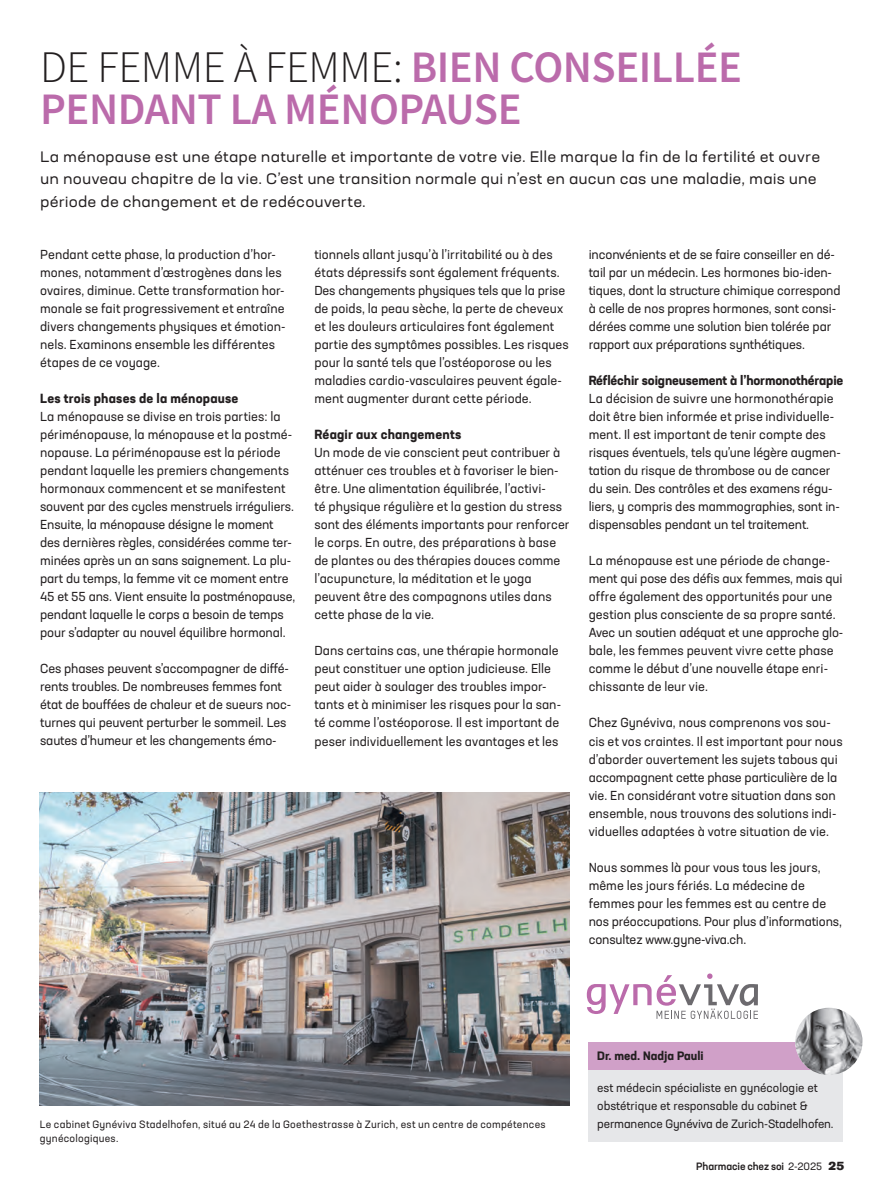
<style>
.page{position:relative;width:893px;height:1200px;background:#fff}
.page>*{position:absolute;margin:0;border:0;box-sizing:border-box;transform-origin:0 0}
.Überschrift_RED_DE{font:45px/42px "Source Sans Variable";letter-spacing:-.01em;color:#bb6bab}
.Lead_RED_FR{font:expanded 15px/22.5px "Neusa Next Std";letter-spacing:.005em;color:#231f20}
.Zwischentitel_RED_FR{font:700 13.05px "Neusa Next Std";letter-spacing:.01em;color:#231f20}
.Zwischentitel_RED_FR-2{font:700 13.05px "Neusa Next Std";letter-spacing:-.01em;color:#231f20}
.Grundtext_RED_FR{font:12.9px/18px "Neusa Next Std";color:#231f20}
.Autoreninfo_Info_RED_FR{font:12px/18px "Neusa Next Std";color:#231f20}
.Autoreninfo_Info_RED_DE{font:700 12px "Neusa Next Std";color:#231f20}
.Bildlegende_PR___RED_FR{font:10.5px/13.5px "Neusa Next Std";letter-spacing:.02em;color:#231f20}
.t1{font:500 10.5px "Neusa Next Std";letter-spacing:-.01em;color:#231f20}
.s1{color:#231f20}
.s2{font-weight:400}
.s3{font-family:"Akzidenz Grotesk BQ Super";font-weight:400;font-size:12px}
</style>
<div class="page">
<img style="left:40px;top:792px;width:530px;height:313px">
<div style="left:589px;top:1067px;width:254px;height:74px;background:#e6e7e9"></div>
<div style="left:589px;top:1041px;width:255px;height:28px;background:#d0a0c8"></div>
<img style="left:795px;top:1007px;width:67px;height:67px;border-radius:34px">
<svg style="left:587px;top:973px;width:171px;height:45px"></svg>
<p class="Überschrift_RED_DE" style="left:40px;top:46px;width:703px"><span class="s1">DE FEMME À FEMME:</span> BIEN CONSEILLÉE<br>PENDANT LA MÉNOPAUSE</p>
<p class="Lead_RED_FR" style="left:40px;top:145px;width:781px">La ménopause est une étape naturelle et importante de votre vie. Elle marque la fin de la fertilité et ouvre un nouveau chapitre de la vie. C’est une transition normale qui n’est en aucun cas une maladie, mais une période de changement et de redécouverte.</p>
<p class="Grundtext_RED_FR" style="left:40px;top:245px;width:247px">Pendant cette phase, la production d’hor&shy;mones, notamment d’œstrogènes dans les ovaires, diminue. Cette transformation hor&shy;monale se fait progressivement et entraîne divers changements physiques et émotion&shy;nels. Examinons ensemble les différentes étapes de ce voyage.</p>
<p class="Zwischentitel_RED_FR" style="left:40px;top:390px;width:200px">Les trois phases de la ménopause</p>
<p class="Grundtext_RED_FR" style="left:40px;top:407px;width:257px">La ménopause se divise en trois parties: la périménopause, la ménopause et la postmé&shy;nopause. La périménopause est la période pendant laquelle les premiers changements hormonaux commencent et se manifestent souvent par des cycles menstruels irréguliers.<br>Ensuite, la ménopause désigne le moment des dernières règles, considérées comme ter&shy;minées après un an sans saignement. La plu&shy;part du temps, la femme vit ce moment entre 45 et 55 ans. Vient ensuite la postménopause, pendant laquelle le corps a besoin de temps pour s’adapter au nouvel équilibre hormonal.</p>
<p class="Grundtext_RED_FR" style="left:40px;top:659px;width:252px">Ces phases peuvent s’accompagner de diffé&shy;rents troubles. De nombreuses femmes font état de bouffées de chaleur et de sueurs noc&shy;turnes qui peuvent perturber le sommeil. Les sautes d’humeur et les changements émo-</p>
<p class="Grundtext_RED_FR" style="left:314px;top:245px;width:256px">tionnels allant jusqu’à l’irritabilité ou à des états dépressifs sont également fréquents.<br>Des changements physiques tels que la prise de poids, la peau sèche, la perte de cheveux et les douleurs articulaires font également partie des symptômes possibles. Les risques pour la santé tels que l’ostéoporose ou les maladies cardio-vasculaires peuvent égale&shy;ment augmenter durant cette période.</p>
<p class="Zwischentitel_RED_FR" style="left:314px;top:426px;width:148px">Réagir aux changements</p>
<p class="Grundtext_RED_FR" style="left:314px;top:443px;width:257px">Un mode de vie conscient peut contribuer à atténuer ces troubles et à favoriser le bien&shy;être. Une alimentation équilibrée, l’activi-<br>té physique régulière et la gestion du stress sont des éléments importants pour renforcer le corps. En outre, des préparations à base de plantes ou des thérapies douces comme l’acupuncture, la méditation et le yoga peuvent être des compagnons utiles dans cette phase de la vie.</p>
<p class="Grundtext_RED_FR" style="left:314px;top:641px;width:248px">Dans certains cas, une thérapie hormonale peut constituer une option judicieuse. Elle peut aider à soulager des troubles impor&shy;tants et à minimiser les risques pour la san&shy;té comme l’ostéoporose. Il est important de peser individuellement les avantages et les</p>
<p class="Grundtext_RED_FR" style="left:589px;top:245px;width:253px">inconvénients et de se faire conseiller en dé&shy;tail par un médecin. Les hormones bio-iden&shy;tiques, dont la structure chimique correspond à celle de nos propres hormones, sont consi&shy;dérées comme une solution bien tolérée par rapport aux préparations synthétiques.</p>
<p class="Zwischentitel_RED_FR-2" style="left:589px;top:372px;width:256px">Réfléchir soigneusement à l’hormonothérapie</p>
<p class="Grundtext_RED_FR" style="left:589px;top:389px;width:254px">La décision de suivre une hormonothérapie doit être bien informée et prise individuelle&shy;ment. Il est important de tenir compte des risques éventuels, tels qu’une légère augmen&shy;tation du risque de thrombose ou de cancer du sein. Des contrôles et des examens régu&shy;liers, y compris des mammographies, sont in&shy;dispensables pendant un tel traitement.</p>
<p class="Grundtext_RED_FR" style="left:589px;top:551px;width:256px">La ménopause est une période de change&shy;ment qui pose des défis aux femmes, mais qui offre également des opportunités pour une gestion plus consciente de sa propre santé.<br>Avec un soutien adéquat et une approche glo&shy;bale, les femmes peuvent vivre cette phase comme le début d’une nouvelle étape enri&shy;chissante de leur vie.</p>
<p class="Grundtext_RED_FR" style="left:589px;top:713px;width:255px">Chez Gynéviva, nous comprenons vos sou&shy;cis et vos craintes. Il est important pour nous d’aborder ouvertement les sujets tabous qui accompagnent cette phase particulière de la vie. En considérant votre situation dans son ensemble, nous trouvons des solutions indi&shy;viduelles adaptées à votre situation de vie.</p>
<p class="Grundtext_RED_FR" style="left:589px;top:857px;width:255px">Nous sommes là pour vous tous les jours, même les jours fériés. La médecine de femmes pour les femmes est au centre de nos préoccupations. Pour plus d’informations, consultez www.gyne-viva.ch.</p>
<p class="Bildlegende_PR___RED_FR" style="left:40px;top:1117px;width:507px">Le cabinet Gynéviva Stadelhofen, situé au 24 de la Goethestrasse à Zurich, est un centre de compétences gynécologiques.</p>
<p class="Autoreninfo_Info_RED_DE" style="left:597px;top:1047px;width:108px">Dr. med. Nadja Pauli</p>
<p class="Autoreninfo_Info_RED_FR" style="left:597px;top:1078px;width:238px">est médecin spécialiste en gynécologie et obstétrique et responsable du cabinet &amp; permanence Gynéviva de Zurich-Stadelhofen.</p>
<p class="t1" style="left:696px;top:1159px;width:149px">Pharmacie chez soi <span class="s2">2-2025</span> <span class="s3">25</span></p>
</div>
